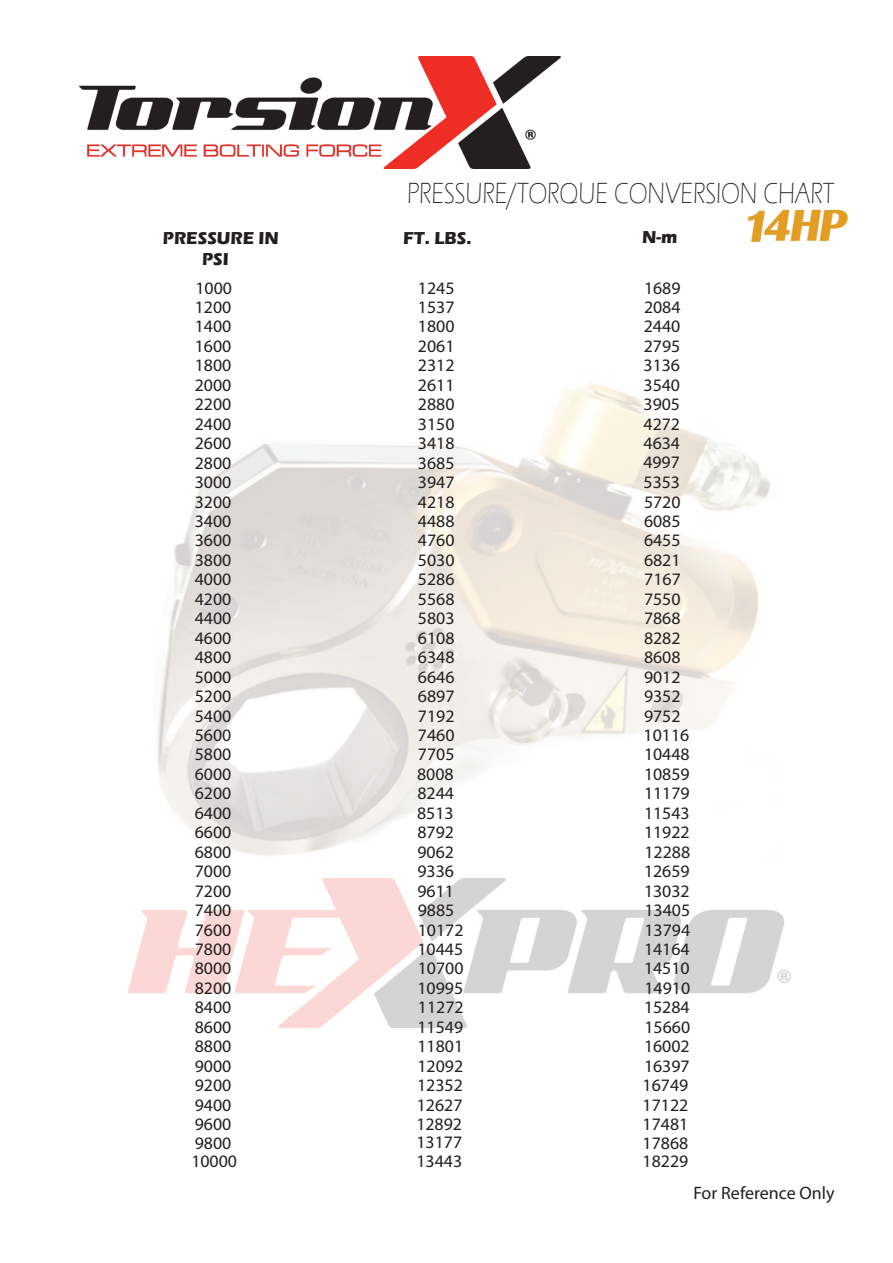
<style>
.page{position:relative;width:893px;height:1263px;background:#fff}
.page>*{position:absolute;margin:0;border:0;box-sizing:border-box;transform-origin:0 0}
.t1{font:italic 42.9px "Grenoble Heavy SF Bold";color:#e29d23}
.t2{font:300 30px "Eras ITC";color:#231f20;scale:.81 1}
.t3{font:18px "Myriad Pro";color:#231f20}
.t4{font:700 17.85px/21.3px "Eras ITC";color:#231f20}
.t5{font:17.55px/17.1px "Myriad Pro";color:#231f20}
</style>
<div class="page">
<img style="left:157px;top:383px;width:613px;height:473px">
<img style="left:128px;top:878px;width:662px;height:149px">
<img style="left:79px;top:56px;width:481px;height:113px">
<h2 class="t2" style="left:407px;top:176px;width:529px">PRESSURE/TORQUE CONVERSION CHART</h2>
<h1 class="t1" style="left:741px;top:202px;width:104px;rotate:-1deg">14HP</h1>
<p class="t4" style="left:202px;top:227px;width:78px;text-indent:-39px">PRESSURE IN<br>PSI</p>
<p class="t4" style="left:403px;top:227px;width:70px">FT. LBS.</p>
<p class="t4" style="left:642px;top:226px;width:37px">N-m</p>
<p class="t5" style="left:195px;top:279px;width:38px">1000</p>
<p class="t5" style="left:418px;top:279px;width:38px">1245</p>
<p class="t5" style="left:644px;top:279px;width:38px">1689</p>
<p class="t5" style="left:195px;top:298px;width:38px">1200</p>
<p class="t5" style="left:418px;top:298px;width:38px">1537</p>
<p class="t5" style="left:644px;top:298px;width:38px">2084</p>
<p class="t5" style="left:195px;top:318px;width:38px">1400</p>
<p class="t5" style="left:418px;top:318px;width:38px">1800</p>
<p class="t5" style="left:644px;top:318px;width:38px">2440</p>
<p class="t5" style="left:195px;top:337px;width:38px">1600</p>
<p class="t5" style="left:418px;top:337px;width:38px">2061</p>
<p class="t5" style="left:644px;top:337px;width:38px">2795</p>
<p class="t5" style="left:195px;top:357px;width:38px">1800</p>
<p class="t5" style="left:418px;top:357px;width:38px">2312</p>
<p class="t5" style="left:643px;top:357px;width:38px">3136</p>
<p class="t5" style="left:195px;top:376px;width:38px">2000</p>
<p class="t5" style="left:418px;top:376px;width:38px">2611</p>
<p class="t5" style="left:643px;top:376px;width:38px">3540</p>
<p class="t5" style="left:195px;top:396px;width:38px">2200</p>
<p class="t5" style="left:418px;top:396px;width:38px">2880</p>
<p class="t5" style="left:643px;top:396px;width:38px">3905</p>
<p class="t5" style="left:195px;top:415px;width:38px">2400</p>
<p class="t5" style="left:418px;top:415px;width:38px">3150</p>
<p class="t5" style="left:643px;top:415px;width:38px">4272</p>
<p class="t5" style="left:195px;top:434px;width:38px">2600</p>
<p class="t5" style="left:418px;top:434px;width:38px">3418</p>
<p class="t5" style="left:643px;top:434px;width:38px">4634</p>
<p class="t5" style="left:195px;top:454px;width:38px">2800</p>
<p class="t5" style="left:418px;top:454px;width:38px">3685</p>
<p class="t5" style="left:195px;top:473px;width:38px">3000</p>
<p class="t5" style="left:418px;top:473px;width:38px">3947</p>
<p class="t5" style="left:643px;top:473px;width:38px">5353</p>
<p class="t5" style="left:195px;top:493px;width:38px">3200</p>
<p class="t5" style="left:418px;top:493px;width:38px">4218</p>
<p class="t5" style="left:644px;top:493px;width:38px">5720</p>
<p class="t5" style="left:195px;top:512px;width:38px">3400</p>
<p class="t5" style="left:418px;top:512px;width:38px">4488</p>
<p class="t5" style="left:644px;top:512px;width:38px">6085</p>
<p class="t5" style="left:195px;top:532px;width:38px">3600</p>
<p class="t5" style="left:418px;top:532px;width:38px">4760</p>
<p class="t5" style="left:644px;top:532px;width:38px">6455</p>
<p class="t5" style="left:195px;top:551px;width:38px">3800</p>
<p class="t5" style="left:418px;top:551px;width:38px">5030</p>
<p class="t5" style="left:644px;top:551px;width:38px">6821</p>
<p class="t5" style="left:195px;top:571px;width:38px">4000</p>
<p class="t5" style="left:418px;top:571px;width:38px">5286</p>
<p class="t5" style="left:644px;top:571px;width:38px">7167</p>
<p class="t5" style="left:195px;top:590px;width:38px">4200</p>
<p class="t5" style="left:418px;top:590px;width:38px">5568</p>
<p class="t5" style="left:644px;top:590px;width:38px">7550</p>
<p class="t5" style="left:195px;top:609px;width:38px">4400</p>
<p class="t5" style="left:418px;top:609px;width:38px">5803</p>
<p class="t5" style="left:644px;top:609px;width:38px">7868</p>
<p class="t5" style="left:195px;top:629px;width:38px">4600</p>
<p class="t5" style="left:418px;top:629px;width:38px">6108</p>
<p class="t5" style="left:644px;top:629px;width:38px">8282</p>
<p class="t5" style="left:195px;top:648px;width:38px">4800</p>
<p class="t5" style="left:418px;top:648px;width:38px">6348</p>
<p class="t5" style="left:644px;top:648px;width:38px">8608</p>
<p class="t5" style="left:195px;top:668px;width:38px">5000</p>
<p class="t5" style="left:418px;top:668px;width:38px">6646</p>
<p class="t5" style="left:644px;top:668px;width:38px">9012</p>
<p class="t5" style="left:195px;top:687px;width:38px">5200</p>
<p class="t5" style="left:418px;top:687px;width:38px">6897</p>
<p class="t5" style="left:644px;top:687px;width:38px">9352</p>
<p class="t5" style="left:195px;top:707px;width:38px">5400</p>
<p class="t5" style="left:418px;top:707px;width:38px">7192</p>
<p class="t5" style="left:644px;top:707px;width:38px">9752</p>
<p class="t5" style="left:195px;top:726px;width:38px">5600</p>
<p class="t5" style="left:418px;top:726px;width:38px">7460</p>
<p class="t5" style="left:644px;top:726px;width:47px">10116</p>
<p class="t5" style="left:195px;top:746px;width:38px">5800</p>
<p class="t5" style="left:418px;top:746px;width:38px">7705</p>
<p class="t5" style="left:644px;top:746px;width:47px">10448</p>
<p class="t5" style="left:195px;top:765px;width:38px">6000</p>
<p class="t5" style="left:417px;top:765px;width:38px">8008</p>
<p class="t5" style="left:644px;top:765px;width:47px">10859</p>
<p class="t5" style="left:195px;top:785px;width:38px">6200</p>
<p class="t5" style="left:417px;top:785px;width:38px">8244</p>
<p class="t5" style="left:644px;top:785px;width:47px">11179</p>
<p class="t5" style="left:195px;top:804px;width:38px">6400</p>
<p class="t5" style="left:417px;top:804px;width:38px">8513</p>
<p class="t5" style="left:644px;top:804px;width:47px">11543</p>
<p class="t5" style="left:195px;top:823px;width:38px">6600</p>
<p class="t5" style="left:417px;top:823px;width:38px">8792</p>
<p class="t5" style="left:644px;top:823px;width:47px">11922</p>
<p class="t5" style="left:195px;top:843px;width:38px">6800</p>
<p class="t5" style="left:417px;top:843px;width:38px">9062</p>
<p class="t5" style="left:644px;top:843px;width:47px">12288</p>
<p class="t5" style="left:195px;top:862px;width:38px">7000</p>
<p class="t5" style="left:417px;top:862px;width:38px">9336</p>
<p class="t5" style="left:644px;top:862px;width:47px">12659</p>
<p class="t5" style="left:195px;top:882px;width:38px">7200</p>
<p class="t5" style="left:417px;top:882px;width:38px">9611</p>
<p class="t5" style="left:644px;top:882px;width:47px">13032</p>
<p class="t5" style="left:195px;top:901px;width:38px">7400</p>
<p class="t5" style="left:418px;top:901px;width:38px">9885</p>
<p class="t5" style="left:644px;top:901px;width:47px">13405</p>
<p class="t5" style="left:195px;top:921px;width:38px">7600</p>
<p class="t5" style="left:418px;top:921px;width:47px">10172</p>
<p class="t5" style="left:644px;top:921px;width:47px">13794</p>
<p class="t5" style="left:195px;top:940px;width:38px">7800</p>
<p class="t5" style="left:417px;top:941px;width:47px">10445</p>
<p class="t5" style="left:644px;top:940px;width:47px">14164</p>
<p class="t5" style="left:195px;top:960px;width:38px">8000</p>
<p class="t5" style="left:418px;top:960px;width:47px">10700</p>
<p class="t5" style="left:644px;top:960px;width:47px">14510</p>
<p class="t5" style="left:195px;top:979px;width:38px">8200</p>
<p class="t5" style="left:417px;top:979px;width:47px">10995</p>
<p class="t5" style="left:644px;top:979px;width:47px">14910</p>
<p class="t5" style="left:195px;top:998px;width:38px">8400</p>
<p class="t5" style="left:418px;top:998px;width:47px">11272</p>
<p class="t5" style="left:644px;top:998px;width:47px">15284</p>
<p class="t5" style="left:195px;top:1018px;width:38px">8600</p>
<p class="t5" style="left:417px;top:1018px;width:47px">11549</p>
<p class="t5" style="left:644px;top:1018px;width:47px">15660</p>
<p class="t5" style="left:195px;top:1037px;width:38px">8800</p>
<p class="t5" style="left:417px;top:1037px;width:47px">11801</p>
<p class="t5" style="left:644px;top:1037px;width:47px">16002</p>
<p class="t5" style="left:195px;top:1057px;width:38px">9000</p>
<p class="t5" style="left:417px;top:1057px;width:47px">12092</p>
<p class="t5" style="left:644px;top:1057px;width:47px">16397</p>
<p class="t5" style="left:195px;top:1076px;width:38px">9200</p>
<p class="t5" style="left:417px;top:1076px;width:47px">12352</p>
<p class="t5" style="left:643px;top:1076px;width:47px">16749</p>
<p class="t5" style="left:195px;top:1096px;width:38px">9400</p>
<p class="t5" style="left:417px;top:1096px;width:47px">12627</p>
<p class="t5" style="left:643px;top:1096px;width:47px">17122</p>
<p class="t5" style="left:195px;top:1115px;width:38px">9600</p>
<p class="t5" style="left:416px;top:1115px;width:47px">12892</p>
<p class="t5" style="left:643px;top:1115px;width:47px">17481</p>
<p class="t5" style="left:643px;top:453px;width:38px">4997</p>
<p class="t5" style="left:191px;top:1134px;width:47px">9800<br>10000</p>
<p class="t5" style="left:416px;top:1133px;width:47px;line-height:18.3px">13177<br>13443</p>
<p class="t5" style="left:643px;top:1134px;width:47px;line-height:17.7px">17868<br>18229</p>
<p class="t3" style="left:693px;top:1181px;width:143px">For Reference Only</p>
</div>
